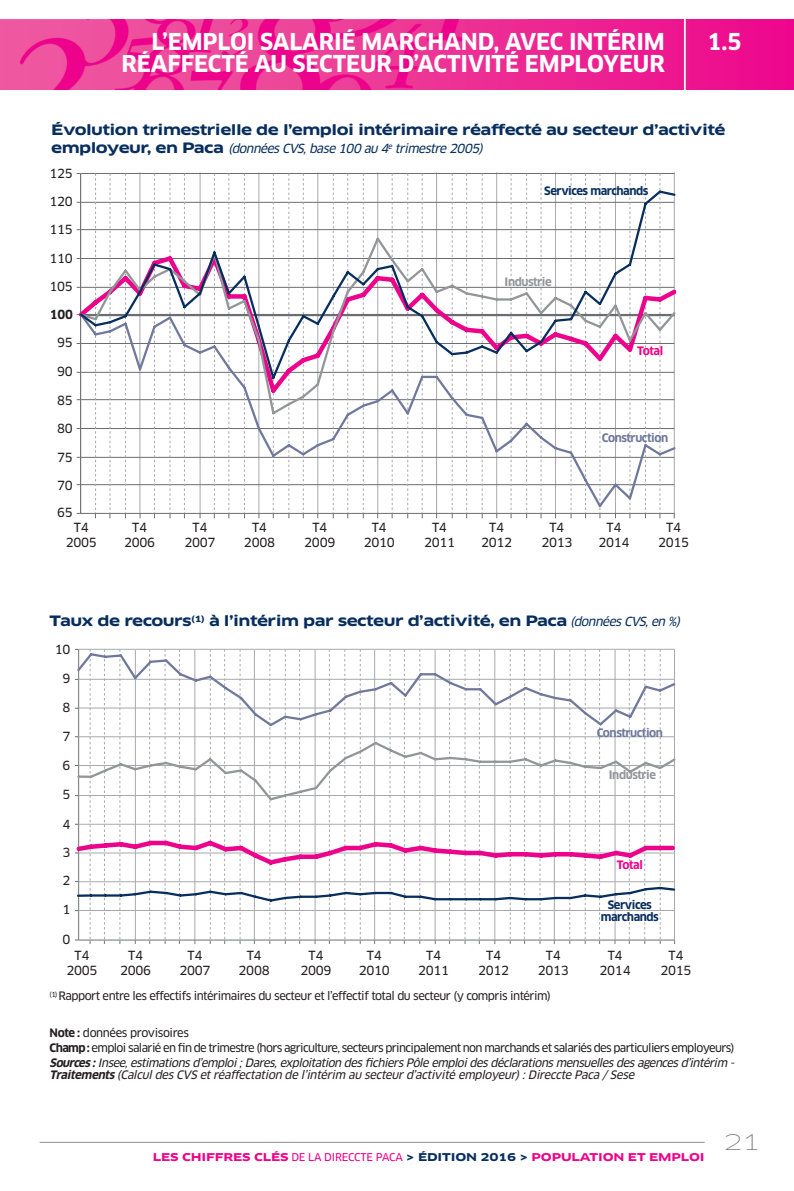
<style>
.page{position:relative;width:794px;height:1191px;background:#fff}
.page>*{position:absolute;margin:0;border:0;box-sizing:border-box;transform-origin:0 0}
.t1{font:700 22.75px/22.8px "Clan OT";letter-spacing:-.005em;color:#fff;text-align:right}
.t2{font:100 21px "Clan OT Extd";color:#808285}
.t3{font:700 14px "Clan OT Extd";letter-spacing:-.04em;color:#082e5e}
.t4{font:12.25px/14.7px "Clan OT News";letter-spacing:-.025em;color:#231f20;text-align:center}
.t5{font:italic 12.25px "Clan OT News";color:#082e5e}
.t6{font:700 12.25px "Clan OT";color:#231f20}
.t7{font:11.38px/14.7px "Clan OT News";letter-spacing:-.055em;color:#231f20}
.t8{font:italic 11.38px "Clan OT News";letter-spacing:-.22em;color:#231f20}
.t9{font:700 11.38px/12.2px "Clan OT";letter-spacing:-.04em;color:#082e5e;text-align:center}
.t10{font:700 11.38px "Clan OT";letter-spacing:-.04em;color:#70799b}
.t11{font:700 11.38px "Clan OT";letter-spacing:-.04em;color:#939598}
.t12{font:700 11.38px "Clan OT";letter-spacing:-.045em;color:#ed028c}
.t13{font:700 10.5px "Clan OT Extd";letter-spacing:-.015em;color:#ed028c}
.s1{font-family:"Clan OT Extd";font-weight:700;font-style:normal;font-size:14px}
.s2{font-family:"Clan OT News";font-weight:400;font-style:italic;font-size:12.25px}
.s3{font-family:"Clan OT";font-weight:700}
.s4{font-family:"Clan OT";font-weight:700;font-style:italic}
.s5{font-style:italic}
.s6{font-family:"Clan OT News";font-weight:400}
.s7{color:#082e5e}
</style>
<div class="page">
<hr style="left:40px;top:1141px;width:664px;height:1px;background:#939598">
<svg style="left:527px;top:20px;width:267px;height:69px;background:#ed1790"></svg>
<img style="left:0;top:20px;width:527px;height:69px">
<hr style="left:684px;top:10px;width:1px;height:89px;background:#fff">
<hr style="left:674px;top:172px;width:1px;height:341px;background:#a8a9ad">
<hr style="left:615px;top:172px;width:1px;height:341px;background:#a8a9ad">
<hr style="left:555px;top:172px;width:1px;height:341px;background:#a8a9ad">
<hr style="left:496px;top:172px;width:1px;height:341px;background:#a8a9ad">
<hr style="left:436px;top:172px;width:1px;height:341px;background:#a8a9ad">
<hr style="left:377px;top:172px;width:1px;height:341px;background:#a8a9ad">
<hr style="left:317px;top:172px;width:1px;height:341px;background:#a8a9ad">
<hr style="left:258px;top:172px;width:1px;height:341px;background:#a8a9ad">
<hr style="left:200px;top:172px;width:1px;height:341px;background:#a8a9ad">
<hr style="left:139px;top:172px;width:1px;height:341px;background:#a8a9ad">
<hr style="left:81px;top:513px;width:593px;height:1px;background:#6c6d70">
<hr style="left:81px;top:173px;width:593px;height:1px;background:#6c6d70">
<hr style="left:80px;top:173px;width:1px;height:340px;background:#6c6d70">
<svg style="left:81px;top:381px;width:594px;height:128px"></svg>
<svg style="left:78px;top:188px;width:598px;height:193px"></svg>
<svg style="left:154px;top:173px;width:1px;height:345px"></svg>
<svg style="left:170px;top:173px;width:1px;height:345px"></svg>
<svg style="left:184px;top:173px;width:1px;height:345px"></svg>
<svg style="left:214px;top:173px;width:1px;height:345px"></svg>
<svg style="left:228px;top:173px;width:1px;height:345px"></svg>
<svg style="left:244px;top:173px;width:1px;height:345px"></svg>
<svg style="left:125px;top:173px;width:1px;height:345px"></svg>
<svg style="left:110px;top:173px;width:1px;height:345px"></svg>
<svg style="left:95px;top:173px;width:1px;height:345px"></svg>
<svg style="left:273px;top:173px;width:1px;height:345px"></svg>
<svg style="left:288px;top:173px;width:1px;height:345px"></svg>
<svg style="left:303px;top:173px;width:1px;height:345px"></svg>
<svg style="left:333px;top:173px;width:1px;height:345px"></svg>
<svg style="left:347px;top:173px;width:1px;height:345px"></svg>
<svg style="left:363px;top:173px;width:1px;height:345px"></svg>
<svg style="left:392px;top:173px;width:1px;height:345px"></svg>
<svg style="left:407px;top:173px;width:1px;height:345px"></svg>
<svg style="left:422px;top:173px;width:1px;height:345px"></svg>
<svg style="left:452px;top:173px;width:1px;height:345px"></svg>
<svg style="left:466px;top:173px;width:1px;height:345px"></svg>
<svg style="left:482px;top:173px;width:1px;height:345px"></svg>
<svg style="left:511px;top:173px;width:1px;height:345px"></svg>
<svg style="left:526px;top:173px;width:1px;height:345px"></svg>
<svg style="left:541px;top:173px;width:1px;height:345px"></svg>
<svg style="left:571px;top:173px;width:1px;height:345px"></svg>
<svg style="left:585px;top:173px;width:1px;height:345px"></svg>
<svg style="left:599px;top:173px;width:1px;height:345px"></svg>
<svg style="left:629px;top:173px;width:1px;height:345px"></svg>
<svg style="left:645px;top:173px;width:1px;height:345px"></svg>
<svg style="left:659px;top:173px;width:1px;height:345px"></svg>
<svg style="left:74px;top:649px;width:602px;height:295px"></svg>
<h1 class="t1" style="left:122px;top:31px;width:545px">L’EMPLOI SALARIÉ MARCHAND, AVEC INTÉRIM<br>RÉAFFECTÉ AU SECTEUR D’ACTIVITÉ EMPLOYEUR</h1>
<h1 class="t1" style="left:707px;top:31px;width:36px">1.5</h1>
<p class="t3" style="left:51px;top:125px;width:676px">Évolution trimestrielle de l’emploi intérimaire réaffecté au secteur d’activité</p>
<p class="t5" style="left:51px;top:143px;width:433px"><span class="s1">e m p l o y e u r, e n P a c a</span> (données cVS, base 100 au 4<sup>e</sup> trimestre 2005)</p>
<p class="t4" style="left:50px;top:167px;width:25px">125</p>
<p class="t4" style="left:50px;top:195px;width:25px">120</p>
<p class="t4" style="left:50px;top:223px;width:25px">115</p>
<p class="t4" style="left:50px;top:252px;width:25px">110</p>
<p class="t4" style="left:50px;top:280px;width:25px">105</p>
<p class="t6" style="left:50px;top:310px;width:24px">100</p>
<p class="t4" style="left:57px;top:336px;width:17px">95</p>
<p class="t4" style="left:57px;top:365px;width:17px">90</p>
<p class="t4" style="left:57px;top:394px;width:17px">85</p>
<p class="t4" style="left:57px;top:422px;width:17px">80</p>
<p class="t4" style="left:57px;top:451px;width:17px">75</p>
<p class="t4" style="left:57px;top:479px;width:17px">70</p>
<p class="t4" style="left:57px;top:506px;width:17px">65</p>
<p class="t9" style="left:544px;top:186px;width:106px">Services marchands</p>
<p class="t11" style="left:504px;top:277px;width:49px">Industrie</p>
<p class="t12" style="left:637px;top:347px;width:28px">Total</p>
<p class="t10" style="left:602px;top:434px;width:68px">Construction</p>
<p class="t4" style="left:66px;top:521px;width:33px">T4<br>2005</p>
<p class="t4" style="left:124px;top:521px;width:33px">T4<br>2006</p>
<p class="t4" style="left:184px;top:521px;width:33px">T4<br>2007</p>
<p class="t4" style="left:244px;top:521px;width:33px">T4<br>2008</p>
<p class="t4" style="left:304px;top:521px;width:33px">T4<br>2009</p>
<p class="t4" style="left:364px;top:521px;width:33px">T4<br>2010</p>
<p class="t4" style="left:424px;top:521px;width:33px">T4<br>2011</p>
<p class="t4" style="left:481px;top:521px;width:33px">T4<br>2012</p>
<p class="t4" style="left:541px;top:521px;width:33px">T4<br>2013</p>
<p class="t4" style="left:598px;top:521px;width:33px">T4<br>2014</p>
<p class="t4" style="left:658px;top:521px;width:33px">T4<br>2015</p>
<p class="t3" style="left:50px;top:616px;width:632px">Taux de recours<sup>(1)</sup> à l’intérim par secteur d’activité, en Paca <span class="s2">(donnéescVS,en%)</span></p>
<p class="t4" style="left:55px;top:643px;width:17px">10</p>
<p class="t4" style="left:63px;top:672px;width:9px">9</p>
<p class="t4" style="left:63px;top:701px;width:9px">8</p>
<p class="t4" style="left:63px;top:730px;width:9px">7</p>
<p class="t4" style="left:63px;top:758px;width:9px">6</p>
<p class="t4" style="left:63px;top:788px;width:9px">5</p>
<p class="t4" style="left:63px;top:817px;width:9px">4</p>
<p class="t4" style="left:63px;top:845px;width:9px">3</p>
<p class="t4" style="left:63px;top:874px;width:9px">2</p>
<p class="t4" style="left:63px;top:903px;width:9px">1</p>
<p class="t4" style="left:63px;top:932px;width:9px">0</p>
<p class="t10" style="left:596px;top:728px;width:68px">Construction</p>
<p class="t11" style="left:609px;top:770px;width:49px">Industrie</p>
<p class="t12" style="left:617px;top:860px;width:28px">Total</p>
<p class="t9" style="left:601px;top:899px;width:60px">Services marchands</p>
<p class="t4" style="left:66px;top:948px;width:33px">T4<br>2005</p>
<p class="t4" style="left:120px;top:948px;width:33px">T4<br>2006</p>
<p class="t4" style="left:179px;top:948px;width:33px">T4<br>2007</p>
<p class="t4" style="left:239px;top:948px;width:33px">T4<br>2008</p>
<p class="t4" style="left:300px;top:948px;width:33px">T4<br>2009</p>
<p class="t4" style="left:359px;top:948px;width:33px">T4<br>2010</p>
<p class="t4" style="left:418px;top:948px;width:33px">T4<br>2011</p>
<p class="t4" style="left:478px;top:948px;width:33px">T4<br>2012</p>
<p class="t4" style="left:537px;top:948px;width:33px">T4<br>2013</p>
<p class="t4" style="left:599px;top:948px;width:33px">T4<br>2014</p>
<p class="t4" style="left:660px;top:948px;width:33px">T4<br>2015</p>
<p class="t7" style="left:50px;top:989px;width:503px"><sup>(1)</sup> rapport entre les effectifs intérimaires du secteur et l’effectif total du secteur (y compris intérim)</p>
<p class="t7" style="left:50px;top:1026px;width:688px"><span class="s3">Note :</span> données provisoires<br><span class="s3">Champ :</span> emploi salarié en fin de trimestre (hors agriculture, secteurs principalement non marchands et salariés des particuliers employeurs)<br><span class="s4">Sources :</span> <span class="s5">insee, estimations d’emploi ; dares, exploitation des fichiers pôle emploi des déclarations mensuelles des agences d’intérim -</span></p>
<p class="t8" style="left:50px;top:1070px;width:588px"><span class="s3">Traitements</span> (calcul des cVS et réaffectation de l’intérim au secteur d’activité employeur) : direccte paca / Sese</p>
<p class="t13" style="left:153px;top:1152px;width:553px">LES CHIFFRES CLÉS <span class="s6">de la direccte paca</span> <span class="s7">&gt; ÉDITION 2016 &gt;</span> POPULATION ET EMPLOI</p>
<h2 class="t2" style="left:722px;top:1134px;width:40px">21</h2>
</div>
